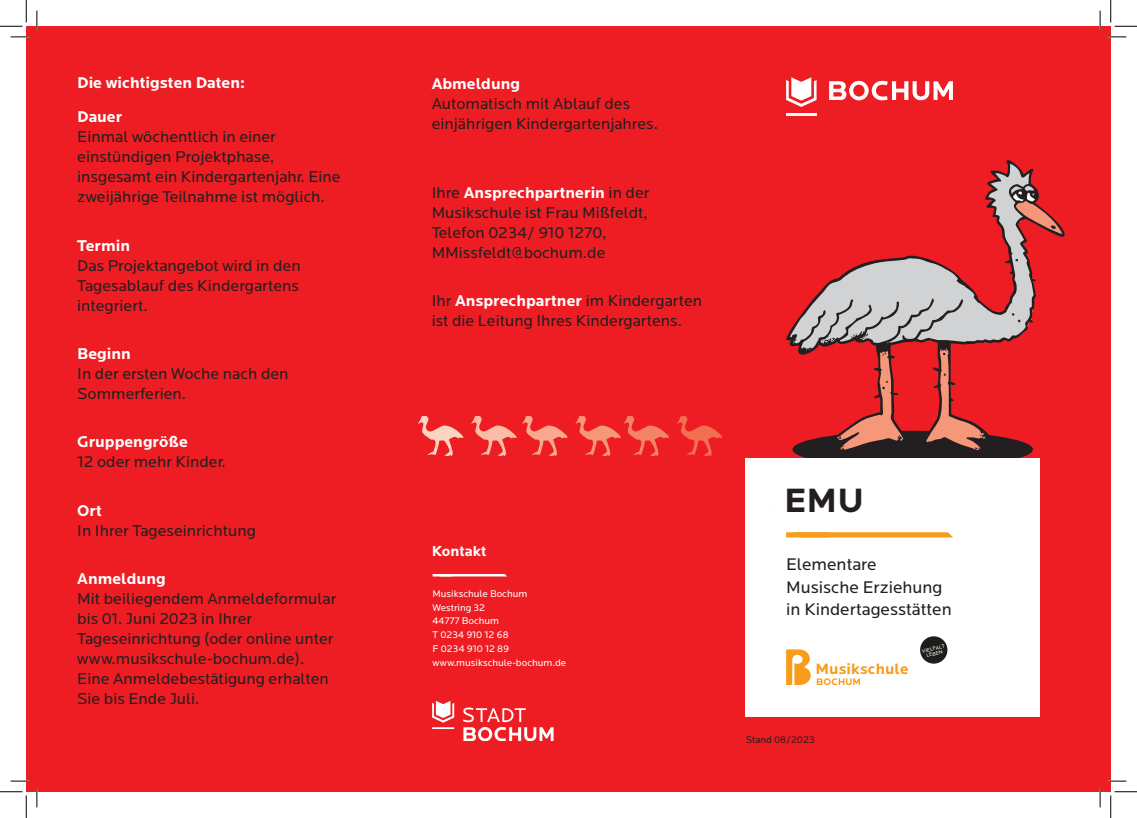
<style>
.page{position:relative;width:1137px;height:818px;background:#fff}
.page>*{position:absolute;margin:0;border:0;box-sizing:border-box;transform-origin:0 0}
.t1{font:700 35px "Locator";color:#231f20}
.t2{font:17.5px/22.5px "Locator";color:#231f20}
.t3{font:16.25px/20px "Locator";color:#231f20}
.t4{font:700 16.25px/34.1px "Locator";color:#fff}
.t5{font:700 15.62px "Locator";letter-spacing:.01em;color:#f89c1c}
.t6{font:700 15px "Locator";color:#fff}
.t7{font:10px/13.8px "Locator";color:#fff}
.t8{font:10px "Locator";color:#231f20}
.t9{font:5.12px/5.1px "Locator";color:#fff;text-align:center;scale:1.05 1}
.s1{font-weight:700;color:#fff}
</style>
<div class="page">
<div style="left:26px;top:26px;width:1085px;height:766px;background:#ee1d23"></div>
<svg style="left:829px;top:81px;width:124px;height:19px"></svg>
<hr style="left:786px;top:113px;width:30px;height:2px;background:#fff">
<svg style="left:786px;top:77px;width:30px;height:30px"></svg>
<svg style="left:786px;top:160px;width:278px;height:298px"></svg>
<svg style="left:790px;top:164px;width:243px;height:186px"></svg>
<svg style="left:1011px;top:186px;width:51px;height:48px"></svg>
<svg style="left:1032px;top:278px;width:3px;height:5px"></svg>
<svg style="left:1012px;top:313px;width:8px;height:9px"></svg>
<svg style="left:1027px;top:319px;width:5px;height:8px"></svg>
<svg style="left:853px;top:331px;width:15px;height:7px"></svg>
<svg style="left:824px;top:337px;width:11px;height:6px"></svg>
<svg style="left:926px;top:348px;width:60px;height:102px"></svg>
<svg style="left:837px;top:351px;width:66px;height:99px"></svg>
<div style="left:746px;top:458px;width:294px;height:259px;background:#fff"></div>
<svg style="left:817px;top:678px;width:43px;height:7px"></svg>
<svg style="left:786px;top:649px;width:25px;height:36px"></svg>
<div style="left:920px;top:636px;width:27px;height:28px;background:#1d1d1b;border-radius:50%"></div>
<div style="left:786px;top:532px;width:43px;height:5px;background:#f89c1c"></div>
<div style="left:797px;top:532px;width:153px;height:5px;background:#f89c1c"></div>
<img style="left:432px;top:701px;width:121px;height:40px">
<hr style="left:432px;top:574px;width:20px;height:2px;background:#fff">
<hr style="left:439px;top:574px;width:67px;height:2px;background:#fff">
<svg style="left:677px;top:416px;width:45px;height:40px"></svg>
<svg style="left:575px;top:416px;width:94px;height:40px"></svg>
<svg style="left:471px;top:416px;width:97px;height:40px"></svg>
<svg style="left:418px;top:416px;width:45px;height:40px"></svg>
<svg style="left:11px;top:36px;width:18px;height:2px"></svg>
<svg style="left:1107px;top:36px;width:19px;height:2px"></svg>
<svg style="left:11px;top:780px;width:18px;height:2px"></svg>
<svg style="left:1107px;top:780px;width:19px;height:2px"></svg>
<svg style="left:36px;top:11px;width:2px;height:18px"></svg>
<svg style="left:36px;top:788px;width:2px;height:19px"></svg>
<svg style="left:1099px;top:11px;width:2px;height:18px"></svg>
<svg style="left:1099px;top:788px;width:2px;height:19px"></svg>
<svg style="left:0;top:0;width:27px;height:27px"></svg>
<svg style="left:0;top:791px;width:27px;height:27px"></svg>
<svg style="left:1110px;top:0;width:27px;height:27px"></svg>
<svg style="left:1110px;top:791px;width:27px;height:27px"></svg>
<p class="t4" style="left:77px;top:66px;width:169px">Die wichtigsten Daten:<br>Dauer</p>
<p class="t3" style="left:77px;top:127px;width:265px">Einmal wöchentlich in einer einstündigen Projektphase, insgesamt ein Kindergartenjahr. Eine zweijährige Teilnahme ist möglich.</p>
<p class="t4" style="left:77px;top:228px;width:54px">Termin</p>
<p class="t3" style="left:77px;top:256px;width:225px;text-align:justify">Das Projektangebot wird in den Tagesablauf des Kindergartens integriert.</p>
<p class="t4" style="left:77px;top:337px;width:55px">Beginn</p>
<p class="t3" style="left:77px;top:364px;width:213px">In der ersten Woche nach den<br>Sommerferien.</p>
<p class="t4" style="left:77px;top:425px;width:112px">Gruppengröße</p>
<p class="t3" style="left:77px;top:452px;width:150px">12 oder mehr Kinder.</p>
<p class="t4" style="left:77px;top:494px;width:26px">Ort</p>
<p class="t3" style="left:77px;top:521px;width:180px">In Ihrer Tageseinrichtung</p>
<p class="t4" style="left:77px;top:562px;width:90px">Anmeldung</p>
<p class="t3" style="left:77px;top:589px;width:261px">Mit beiliegendem Anmeldeformular bis 01. Juni 2023 in Ihrer<br>Tageseinrichtung (oder online unter www.musikschule-bochum.de).<br>Eine Anmeldebestätigung erhalten<br>Sie bis Ende Juli.</p>
<p class="t4" style="left:432px;top:67px;width:90px">Abmeldung</p>
<p class="t3" style="left:432px;top:95px;width:228px">Automatisch mit Ablauf des einjährigen Kindergartenjahres.</p>
<p class="t3" style="left:432px;top:183px;width:219px">Ihre <span class="s1">Ansprechpartnerin</span> in der<br>Musikschule ist Frau Mißfeldt,<br>Telefon 0234/ 910 1270,<br>MMissfeldt@bochum.de</p>
<p class="t3" style="left:432px;top:291px;width:272px">Ihr <span class="s1">Ansprechpartner</span> im Kindergarten ist die Leitung Ihres Kindergartens.</p>
<p class="t6" style="left:432px;top:542px;width:56px">Kontakt</p>
<p class="t7" style="left:432px;top:587px;width:135px">Musikschule Bochum<br>Westring 32<br>44777 Bochum<br>T 0234 910 12 68<br>F 0234 910 12 89 www.musikschule-bochum.de</p>
<h1 class="t1" style="left:784px;top:481px;width:81px">EMU</h1>
<p class="t2" style="left:786px;top:554px;width:167px">Elementare<br>Musische Erziehung in Kindertagesstätten</p>
<p class="t5" style="left:815px;top:660px;width:95px">Musikschule</p>
<p class="t9" style="left:921px;top:649px;width:23px;rotate:-13deg">VIELFALT<br>LEBEN</p>
<p class="t8" style="left:746px;top:734px;width:70px">Stand 08/2023</p>
</div>
